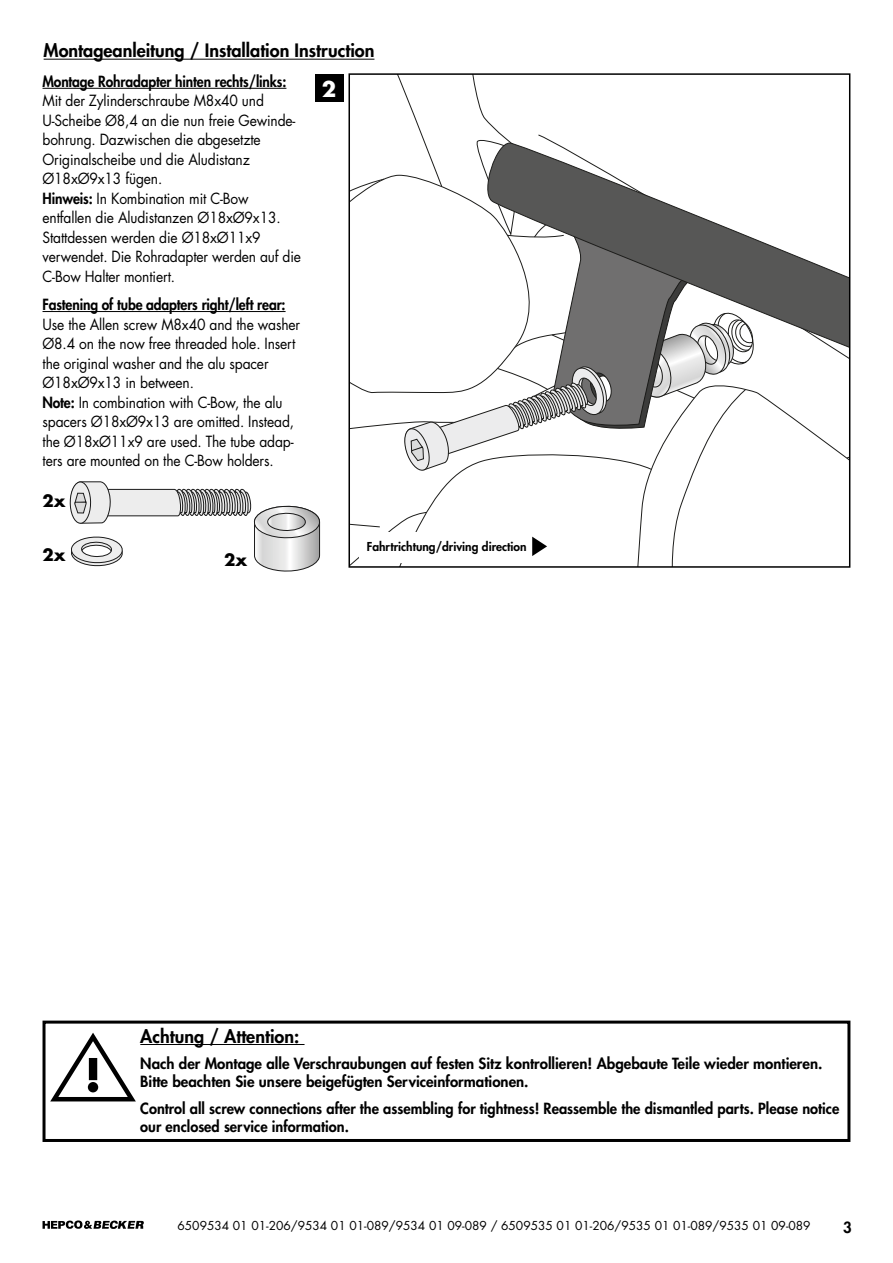
<style>
.page{position:relative;width:893px;height:1263px;background:#fff}
.page>*{position:absolute;margin:0;border:0;box-sizing:border-box;transform-origin:0 0}
.t1{font:700 21px "Futura Std";color:#fff}
.t2{font:800 18px "Futura Std";color:#000}
.t3{font:700 16.5px "Futura Std";color:#000}
.t4{font:15px/19.5px "Futura Std";letter-spacing:-.01em;color:#000;scale:.92 1}
.t5{font:800 15px/18px "Futura Std";color:#000}
.t6{font:800 15px "Futura Std";color:#000;scale:.92 1}
.t7{font:12px "Futura Std";color:#000}
.t8{font:800 12px "Futura Std";color:#000}
.s1{font-weight:800}
</style>
<div class="page">
<svg style="left:43px;top:1220px;width:101px;height:9px"></svg>
<hr style="left:140px;top:1044px;width:165px;height:1px;background:#000">
<div style="left:43px;top:1020px;width:807px;height:122px;border:3px solid #000"></div>
<svg style="left:46px;top:1031px;width:90px;height:73px"></svg>
<hr style="left:44px;top:59px;width:330px;height:1px;background:#000">
<hr style="left:43px;top:88px;width:243px;height:1px;background:#000">
<hr style="left:43px;top:311px;width:243px;height:1px;background:#000">
<svg style="left:349px;top:74px;width:501px;height:493px"></svg>
<div style="left:315px;top:74px;width:28px;height:28px;background:#000"></div>
<svg style="left:69px;top:481px;width:252px;height:91px"></svg>
<p class="t2" style="left:44px;top:39px;width:332px">Montageanleitung / Installation Instruction</p>
<p class="t6" style="left:43px;top:72px;width:267px">Montage Rohradapter hinten rechts/links:</p>
<p class="t4" style="left:43px;top:91px;width:283px">Mit der Zylinderschraube M8x40 und U-Scheibe Ø8,4 an die nun freie Gewinde&shy;bohrung. Dazwischen die abgesetzte Originalscheibe und die Aludistanz Ø18xØ9x13 fügen.<br><span class="s1">Hinweis:</span> In Kombination mit C-Bow entfallen die Aludistanzen Ø18xØ9x13.<br>Stattdessen werden die Ø18xØ11x9 verwendet. Die Rohradapter werden auf die C-Bow Halter montiert.</p>
<p class="t6" style="left:43px;top:295px;width:266px">Fastening of tube adapters right/left rear:</p>
<p class="t4" style="left:43px;top:314px;width:282px">Use the Allen screw M8x40 and the washer Ø8.4 on the now free threaded hole. Insert the original washer and the alu spacer Ø18xØ9x13 in between.<br><span class="s1">Note:</span> In combination with C-Bow, the alu spacers Ø18xØ9x13 are omitted. Instead, the Ø18xØ11x9 are used. The tube adap&shy;ters are mounted on the C-Bow holders.</p>
<h1 class="t1" style="left:322px;top:75px;width:16px">2</h1>
<p class="t3" style="left:43px;top:490px;width:25px">2x</p>
<p class="t3" style="left:43px;top:544px;width:25px">2x</p>
<p class="t3" style="left:224px;top:548px;width:25px">2x</p>
<p class="t8" style="left:367px;top:539px;width:161px">Fahrtrichtung/driving direction</p>
<p class="t2" style="left:140px;top:1025px;width:161px">Achtung / Attention:</p>
<p class="t5" style="left:140px;top:1055px;width:684px">Nach der Montage alle Verschraubungen auf festen Sitz kontrollieren! Abgebaute Teile wieder montieren.<br>Bitte beachten Sie unsere beigefügten Serviceinformationen.</p>
<p class="t5" style="left:140px;top:1099px;width:700px">Control all screw connections after the assembling for tightness! Reassemble the dismantled parts. Please notice our enclosed service information.</p>
<p class="t7" style="left:177px;top:1218px;width:635px">6509534 01 01-206/9534 01 01-089/9534 01 09-089 / 6509535 01 01-206/9535 01 01-089/9535 01 09-089</p>
<p class="t5" style="left:843px;top:1218px;width:10px">3</p>
</div>
